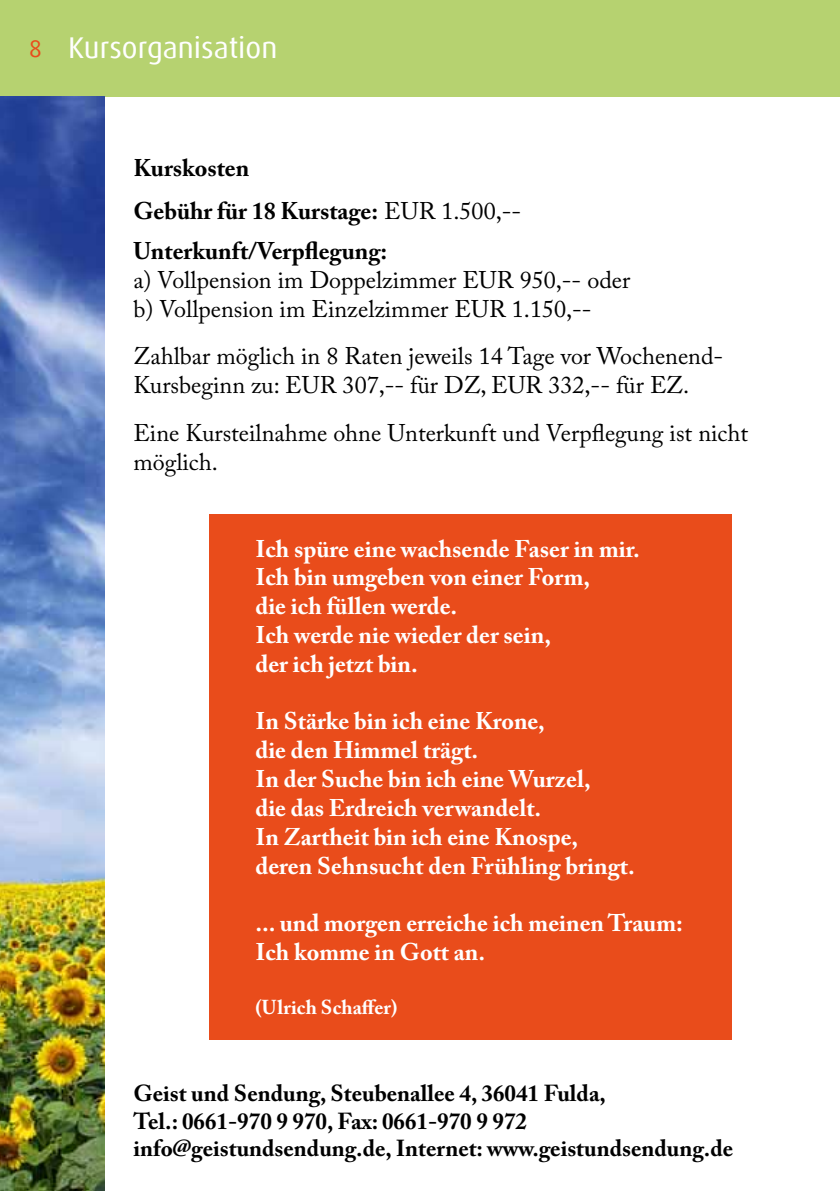
<style>
.page{position:relative;width:840px;height:1191px;background:#fff}
.page>*{position:absolute;margin:0;border:0;box-sizing:border-box;transform-origin:0 0}
.t1{font:30px "Dax";color:#fff}
.t2{font:700 24px/28.8px "Adobe Caslon Pro";color:#fff}
.t3{font:24px/28.8px "Adobe Caslon Pro";color:#000}
.t4{font:700 24px/42.8px "Adobe Caslon Pro";color:#000}
.t5{font:24px "Dax";color:#e94c1b}
.t6{font:700 23px/27.6px "Adobe Caslon Pro";color:#000}
.t7{font:700 20px "Adobe Caslon Pro";letter-spacing:.005em;color:#fff}
.s1{font-weight:400}
</style>
<div class="page">
<div style="left:209px;top:514px;width:522px;height:525px;background:#e94c1b"></div>
<div style="left:0;top:0;width:839px;height:96px;background:#b6d270"></div>
<img style="left:0;top:96px;width:105px;height:1095px">
<p class="t5" style="left:29px;top:35px;width:14px">8</p>
<p class="t1" style="left:68px;top:30px;width:211px">Kursorganisation</p>
<p class="t4" style="left:133px;top:147px;width:389px">Kurskosten<br>Gebühr für 18 Kurstage: <span class="s1">EUR 1.500,--</span></p>
<p class="t4" style="left:133px;top:230px;width:255px">Unterkunft/Verpflegung:</p>
<p class="t3" style="left:133px;top:265px;width:498px">a) Vollpension im Doppelzimmer EUR 950,-- oder b) Vollpension im Einzelzimmer EUR 1.150,--</p>
<p class="t3" style="left:133px;top:341px;width:591px">Zahlbar möglich in 8 Raten jeweils 14 Tage vor Wochenend-<br>Kursbeginn zu: EUR 307,-- für DZ, EUR 332,-- für EZ.</p>
<p class="t3" style="left:133px;top:418px;width:616px">Eine Kursteilnahme ohne Unterkunft und Verpflegung ist nicht möglich.</p>
<p class="t2" style="left:255px;top:534px;width:385px">Ich spüre eine wachsende Faser in mir.<br>Ich bin umgeben von einer Form,<br>die ich füllen werde.<br>Ich werde nie wieder der sein,<br>der ich jetzt bin.</p>
<p class="t2" style="left:255px;top:706px;width:381px">In Stärke bin ich eine Krone,<br>die den Himmel trägt.<br>In der Suche bin ich eine Wurzel,<br>die das Erdreich verwandelt.<br>In Zartheit bin ich eine Knospe, deren Sehnsucht den Frühling bringt.</p>
<p class="t2" style="left:255px;top:908px;width:429px">... und morgen erreiche ich meinen Traum:<br>Ich komme in Gott an.</p>
<p class="t7" style="left:255px;top:995px;width:143px">(Ulrich Schaffer)</p>
<p class="t6" style="left:133px;top:1079px;width:601px">Geist und Sendung, Steubenallee 4, 36041 Fulda,<br>Tel.: 0661-970 9 970, Fax: 0661-970 9 972 info@geistundsendung.de, Internet: www.geistundsendung.de</p>
</div>
